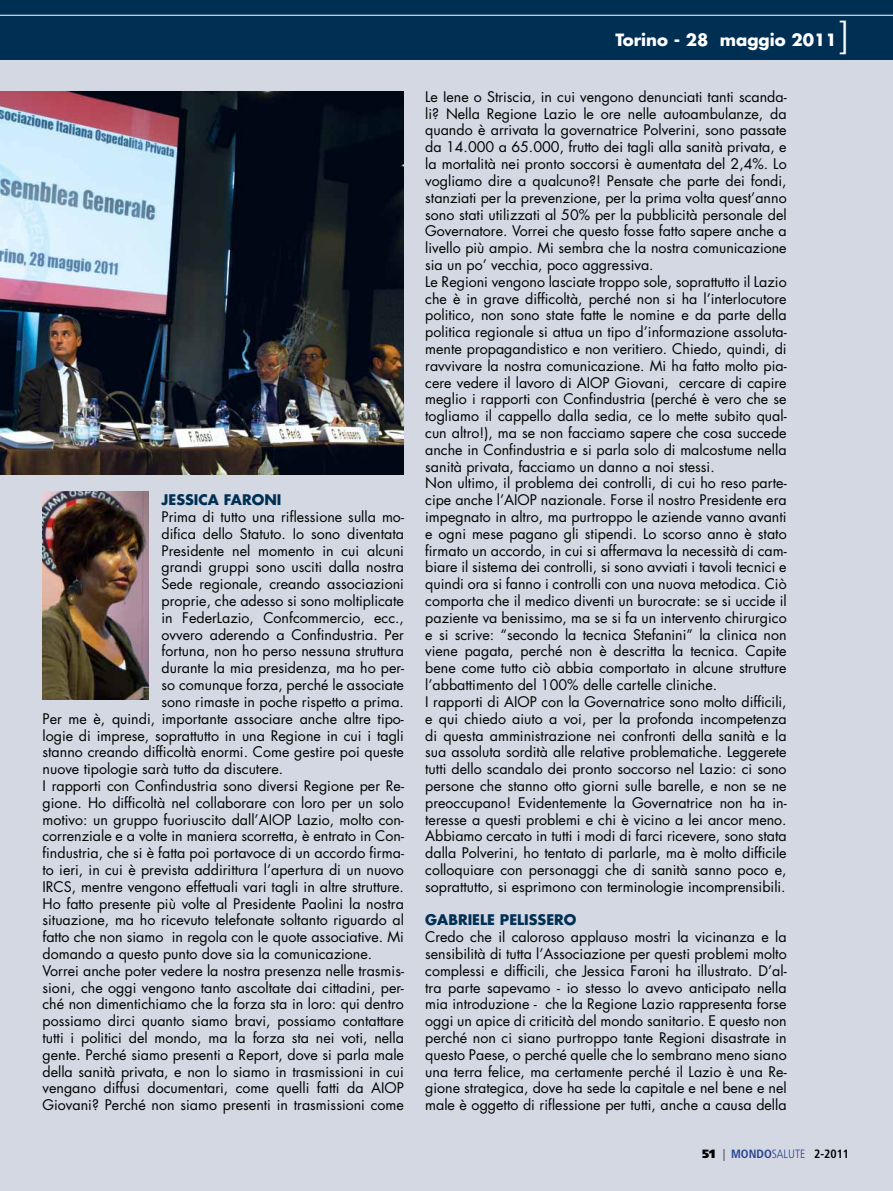
<style>
.page{position:relative;width:893px;height:1191px;background:#fff}
.page>*{position:absolute;margin:0;border:0;box-sizing:border-box;transform-origin:0 0}
.t1{font:300 37.5px "Frutiger";color:#fff}
.t2{font:700 16.5px "Futura Std";color:#fff}
.t3{font:14.25px/16.8px "Futura Std";color:#000}
.t4{font:700 14.25px "Futura Std";color:#002f54}
.t5{font:300 condensed 12px "Frutiger";color:#25408f}
.s1{font-weight:900;font-stretch:normal;color:#000}
.s2{color:#000}
.s3{font-weight:700}
.s4{font-weight:700;color:#000}
</style>
<div class="page">
<div style="left:0;top:60px;width:893px;height:1131px;background:#d4d8e2"></div>
<img style="left:0;top:91px;width:404px;height:383px">
<img style="left:43px;top:491px;width:106px;height:208px">
<div style="left:0;top:0;width:893px;height:60px;background:#002f54"></div>
<hr style="left:0;top:15px;width:893px;height:1px;background:#fff">
<p class="t4" style="left:162px;top:493px;width:121px">JESSICA FARONI</p>
<p class="t3" style="left:162px;top:509px;width:244px">Prima di tutto una riflessione sulla mo-</p>
<p class="t3" style="left:162px;top:526px;width:244px">difica dello Statuto. Io sono diventata</p>
<p class="t3" style="left:162px;top:543px;width:244px">Presidente nel momento in cui alcuni</p>
<p class="t3" style="left:162px;top:560px;width:244px">grandi gruppi sono usciti dalla nostra</p>
<p class="t3" style="left:162px;top:576px;width:244px">Sede regionale, creando associazioni</p>
<p class="t3" style="left:162px;top:593px;width:244px">proprie, che adesso si sono moltiplicate</p>
<p class="t3" style="left:162px;top:610px;width:244px">in FederLazio, Confcommercio, ecc.,</p>
<p class="t3" style="left:162px;top:627px;width:244px">ovvero aderendo a Confindustria. Per</p>
<p class="t3" style="left:162px;top:644px;width:244px">fortuna, non ho perso nessuna struttura</p>
<p class="t3" style="left:162px;top:660px;width:244px">durante la mia presidenza, ma ho per-</p>
<p class="t3" style="left:162px;top:677px;width:244px">so comunque forza, perché le associate</p>
<p class="t3" style="left:162px;top:694px;width:244px">sono rimaste in poche rispetto a prima.</p>
<p class="t3" style="left:43px;top:711px;width:363px">Per me è, quindi, importante associare anche altre tipo-</p>
<p class="t3" style="left:43px;top:728px;width:363px">logie di imprese, soprattutto in una Regione in cui i tagli</p>
<p class="t3" style="left:43px;top:744px;width:363px">stanno creando difficoltà enormi. Come gestire poi queste</p>
<p class="t3" style="left:43px;top:761px;width:242px">nuove tipologie sarà tutto da discutere.</p>
<p class="t3" style="left:43px;top:778px;width:363px">I rapporti con Confindustria sono diversi Regione per Re-</p>
<p class="t3" style="left:43px;top:795px;width:363px">gione. Ho difficoltà nel collaborare con loro per un solo</p>
<p class="t3" style="left:43px;top:812px;width:363px">motivo: un gruppo fuoriuscito dall’AIOP Lazio, molto con-</p>
<p class="t3" style="left:43px;top:828px;width:363px">correnziale e a volte in maniera scorretta, è entrato in Con-</p>
<p class="t3" style="left:43px;top:845px;width:363px">findustria, che si è fatta poi portavoce di un accordo firma-</p>
<p class="t3" style="left:43px;top:862px;width:363px">to ieri, in cui è prevista addirittura l’apertura di un nuovo</p>
<p class="t3" style="left:43px;top:879px;width:363px">IRCS, mentre vengono effettuali vari tagli in altre strutture.</p>
<p class="t3" style="left:43px;top:896px;width:363px">Ho fatto presente più volte al Presidente Paolini la nostra</p>
<p class="t3" style="left:43px;top:912px;width:363px">situazione, ma ho ricevuto telefonate soltanto riguardo al</p>
<p class="t3" style="left:43px;top:929px;width:363px">fatto che non siamo in regola con le quote associative. Mi</p>
<p class="t3" style="left:43px;top:946px;width:331px">domando a questo punto dove sia la comunicazione.</p>
<p class="t3" style="left:43px;top:963px;width:363px">Vorrei anche poter vedere la nostra presenza nelle trasmis-</p>
<p class="t3" style="left:43px;top:980px;width:363px">sioni, che oggi vengono tanto ascoltate dai cittadini, per-</p>
<p class="t3" style="left:43px;top:996px;width:363px">ché non dimentichiamo che la forza sta in loro: qui dentro</p>
<p class="t3" style="left:43px;top:1013px;width:363px">possiamo dirci quanto siamo bravi, possiamo contattare</p>
<p class="t3" style="left:43px;top:1030px;width:363px">tutti i politici del mondo, ma la forza sta nei voti, nella</p>
<p class="t3" style="left:43px;top:1047px;width:363px">gente. Perché siamo presenti a Report, dove si parla male</p>
<p class="t3" style="left:43px;top:1063px;width:363px">della sanità privata, e non lo siamo in trasmissioni in cui</p>
<p class="t3" style="left:43px;top:1080px;width:363px">vengano diffusi documentari, come quelli fatti da AIOP</p>
<p class="t3" style="left:43px;top:1097px;width:363px">Giovani? Perché non siamo presenti in trasmissioni come</p>
<p class="t2" style="left:615px;top:32px;width:223px">Torino - 28 maggio 2011</p>
<h1 class="t1" style="left:838px;top:21px;width:12px">]</h1>
<p class="t3" style="left:425px;top:89px;width:363px">Le Iene o Striscia, in cui vengono denunciati tanti scanda&shy;li? Nella Regione Lazio le ore nelle autoambulanze, da quando è arrivata la governatrice Polverini, sono passate da 14.000 a 65.000, frutto dei tagli alla sanità privata, e la mortalità nei pronto soccorsi è aumentata del 2,4%. Lo vogliamo dire a qualcuno?! Pensate che parte dei fondi, stanziati per la prevenzione, per la prima volta quest’anno sono stati utilizzati al 50% per la pubblicità personale del Governatore. Vorrei che questo fosse fatto sapere anche a livello più ampio. Mi sembra che la nostra comunicazione sia un po’ vecchia, poco aggressiva.<br>Le Regioni vengono lasciate troppo sole, soprattutto il Lazio che è in grave difficoltà, perché non si ha l’interlocutore politico, non sono state fatte le nomine e da parte della politica regionale si attua un tipo d’informazione assoluta&shy;mente propagandistico e non veritiero. Chiedo, quindi, di ravvivare la nostra comunicazione. Mi ha fatto molto pia&shy;cere vedere il lavoro di AIOP Giovani, cercare di capire meglio i rapporti con Confindustria (perché è vero che se togliamo il cappello dalla sedia, ce lo mette subito qual&shy;cun altro!), ma se non facciamo sapere che cosa succede anche in Confindustria e si parla solo di malcostume nella sanità privata, facciamo un danno a noi stessi.<br>Non ultimo, il problema dei controlli, di cui ho reso parte&shy;cipe anche l’AIOP nazionale. Forse il nostro Presidente era impegnato in altro, ma purtroppo le aziende vanno avanti e ogni mese pagano gli stipendi. Lo scorso anno è stato firmato un accordo, in cui si affermava la necessità di cam&shy;biare il sistema dei controlli, si sono avviati i tavoli tecnici e quindi ora si fanno i controlli con una nuova metodica. Ciò comporta che il medico diventi un burocrate: se si uccide il paziente va benissimo, ma se si fa un intervento chirurgico e si scrive: “secondo la tecnica Stefanini” la clinica non viene pagata, perché non è descritta la tecnica. Capite bene come tutto ciò abbia comportato in alcune strutture l’abbattimento del 100% delle cartelle cliniche.<br>I rapporti di AIOP con la Governatrice sono molto difficili, e qui chiedo aiuto a voi, per la profonda incompetenza di questa amministrazione nei confronti della sanità e la sua assoluta sordità alle relative problematiche. Leggerete tutti dello scandalo dei pronto soccorso nel Lazio: ci sono persone che stanno otto giorni sulle barelle, e non se ne preoccupano! Evidentemente la Governatrice non ha in&shy;teresse a questi problemi e chi è vicino a lei ancor meno.<br>Abbiamo cercato in tutti i modi di farci ricevere, sono stata dalla Polverini, ho tentato di parlarle, ma è molto difficile colloquiare con personaggi che di sanità sanno poco e, soprattutto, si esprimono con terminologie incomprensibili.</p>
<p class="t4" style="left:425px;top:913px;width:153px">GABRIELE PELISSERO</p>
<p class="t3" style="left:425px;top:929px;width:363px;text-align:justify">Credo che il caloroso applauso mostri la vicinanza e la sensibilità di tutta l’Associazione per questi problemi molto complessi e difficili, che Jessica Faroni ha illustrato. D’al&shy;tra parte sapevamo - io stesso lo avevo anticipato nella mia introduzione - che la Regione Lazio rappresenta forse oggi un apice di criticità del mondo sanitario. E questo non perché non ci siano purtroppo tante Regioni disastrate in questo Paese, o perché quelle che lo sembrano meno siano una terra felice, ma certamente perché il Lazio è una Re&shy;gione strategica, dove ha sede la capitale e nel bene e nel male è oggetto di riflessione per tutti, anche a causa della</p>
<p class="t5" style="left:702px;top:1149px;width:149px"><span class="s1">51</span> <span class="s2">|</span> <span class="s3">MONDO</span>SALUTE <span class="s4">2-2011</span></p>
</div>
